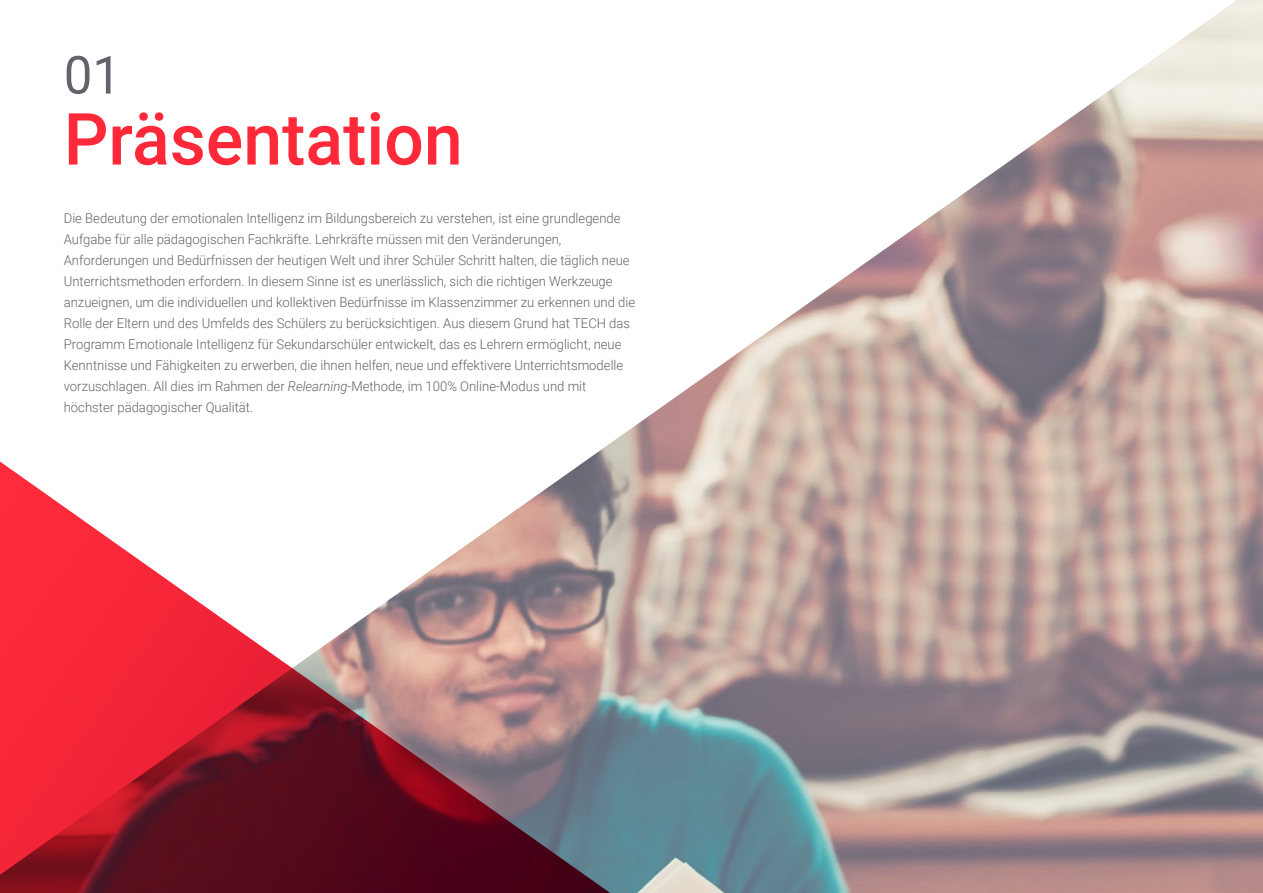
<style>
.page{position:relative;width:1263px;height:893px;background:#fff}
.page>*{position:absolute;margin:0;border:0;box-sizing:border-box;transform-origin:0 0}
.t1{font:500 72px "Roboto";color:#ff293a}
.t2{font:52.5px "Roboto";color:#61646a}
.t3{font:300 13.5px/21px "Roboto";color:#61646a}
.s1{font-style:italic}
</style>
<div class="page">
<img style="left:607px;top:0;width:656px;height:893px">
<svg style="left:0;top:446px;width:640px;height:447px"></svg>
<h2 class="t2" style="left:64px;top:38px;width:59px">01</h2>
<h1 class="t1" style="left:64px;top:89px;width:400px">Präsentation</h1>
<p class="t3" style="left:64px;top:207px;width:573px">Die Bedeutung der emotionalen Intelligenz im Bildungsbereich zu verstehen, ist eine grundlegende Aufgabe für alle pädagogischen Fachkräfte. Lehrkräfte müssen mit den Veränderungen, Anforderungen und Bedürfnissen der heutigen Welt und ihrer Schüler Schritt halten, die täglich neue Unterrichtsmethoden erfordern. In diesem Sinne ist es unerlässlich, sich die richtigen Werkzeuge anzueignen, um die individuellen und kollektiven Bedürfnisse im Klassenzimmer zu erkennen und die Rolle der Eltern und des Umfelds des Schülers zu berücksichtigen. Aus diesem Grund hat TECH das Programm Emotionale Intelligenz für Sekundarschüler entwickelt, das es Lehrern ermöglicht, neue Kenntnisse und Fähigkeiten zu erwerben, die ihnen helfen, neue und effektivere Unterrichtsmodelle vorzuschlagen. All dies im Rahmen der <span class="s1">Relearning</span>-Methode, im 100% Online-Modus und mit höchster pädagogischer Qualität.</p>
</div>
